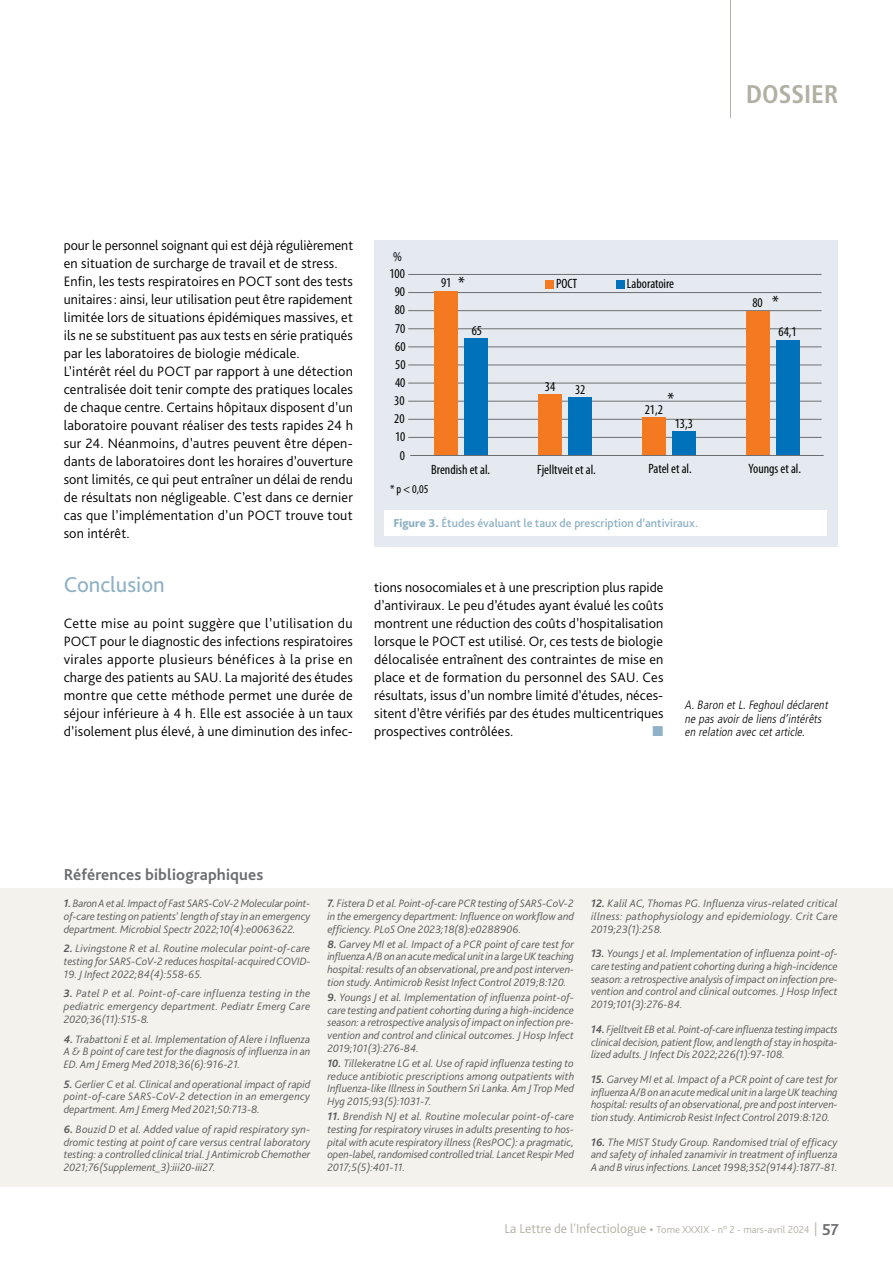
<style>
.page{position:relative;width:893px;height:1263px;background:#fff}
.page>*{position:absolute;margin:0;border:0;box-sizing:border-box;transform-origin:0 0}
.t1{font:700 condensed 25.5px "Frutiger LT Std";color:#b2b0a4}
.t2{font:22.5px "Bliss Pro";color:#8eb1c5}
.t3{font:condensed 18px "Myriad Pro";color:#000}
.t4{font:700 16.5px "Bliss Pro";letter-spacing:.01em;color:#6d6e71}
.t5{font:300 14.25px/18px "Bliss Pro";letter-spacing:.01em;color:#000;text-align:justify}
.t6{font:14.25px "Zapf Dingbats Std";color:#8eb1c5}
.t7{font:condensed 13.5px/18.1px "Myriad Pro";color:#000}
.t8{font:italic 300 condensed 12px/13.5px "Frutiger LT Std";color:#000}
.t9{font:500 12px "Bliss Pro";color:#8eb1c5}
.t10{font:condensed 12px "Myriad Pro";color:#000}
.t11{font:italic 300 11.25px/12.8px "Bliss Pro";color:#58595b;text-align:justify}
.t12{font:300 10.5px "Bliss Pro";color:#b2b0a4}
.s1{font-weight:800}
.s2{font-weight:700}
.s3{font-size:13.5px}
.s4{font-weight:700;font-size:16.5px;color:#6d6e71}
</style>
<div class="page">
<div style="left:374px;top:240px;width:464px;height:306px;background:#e4eaef"></div>
<hr style="left:408px;top:274px;width:414px;height:1px;background:#6d6e71">
<hr style="left:408px;top:292px;width:414px;height:1px;background:#6d6e71">
<hr style="left:408px;top:310px;width:414px;height:1px;background:#6d6e71">
<hr style="left:408px;top:328px;width:414px;height:1px;background:#6d6e71">
<hr style="left:408px;top:347px;width:414px;height:1px;background:#6d6e71">
<hr style="left:408px;top:365px;width:414px;height:1px;background:#6d6e71">
<hr style="left:408px;top:383px;width:414px;height:1px;background:#6d6e71">
<hr style="left:408px;top:401px;width:414px;height:1px;background:#6d6e71">
<hr style="left:408px;top:419px;width:414px;height:1px;background:#6d6e71">
<hr style="left:408px;top:437px;width:414px;height:1px;background:#6d6e71">
<div style="left:464px;top:338px;width:24px;height:117px;background:#0072bc"></div>
<div style="left:435px;top:291px;width:23px;height:164px;background:#f47920"></div>
<div style="left:568px;top:397px;width:24px;height:58px;background:#0072bc"></div>
<div style="left:539px;top:394px;width:23px;height:61px;background:#f47920"></div>
<div style="left:672px;top:431px;width:24px;height:24px;background:#0072bc"></div>
<div style="left:643px;top:417px;width:23px;height:38px;background:#f47920"></div>
<div style="left:776px;top:340px;width:23px;height:115px;background:#0072bc"></div>
<div style="left:746px;top:311px;width:24px;height:144px;background:#f47920"></div>
<div style="left:545px;top:280px;width:8px;height:8px;background:#f47920"></div>
<div style="left:616px;top:280px;width:8px;height:8px;background:#0072bc"></div>
<hr style="left:410px;top:455px;width:414px;height:1px;background:#6d6e71">
<div style="left:385px;top:510px;width:442px;height:26px;background:#fff"></div>
<hr style="left:730px;top:0;width:1px;height:118px;background:#b2b0a4">
<div style="left:0;top:888px;width:893px;height:298px;background:#f3f2ed"></div>
<h1 class="t1" style="left:746px;top:79px;width:94px">DOSSIER</h1>
<p class="t5" style="left:64px;top:236px;width:291px;text-align:left">pour le personnel soignant qui est déjà régulièrement en situation de surcharge de travail et de stress.<br>Enfin, les tests respiratoires en POCT sont des tests unitaires: ainsi, leur utilisation peut être rapidement limitée lors de situations épidémiques massives, et ils ne se substituent pas aux tests en série pratiqués par les laboratoires de biologie médicale.<br>L’intérêt réel du POCT par rapport à une détection centralisée doit tenir compte des pratiques locales de chaque centre. Certains hôpitaux disposent d’un laboratoire pouvant réaliser des tests rapides 24 h sur 24. Néanmoins, d’autres peuvent être dépen&shy;dants de laboratoires dont les horaires d’ouverture sont limités, ce qui peut entraîner un délai de rendu de résultats non négligeable. C’est dans ce dernier cas que l’implémentation d’un POCT trouve tout son intérêt.</p>
<h2 class="t2" style="left:64px;top:571px;width:103px">Conclusion</h2>
<p class="t5" style="left:64px;top:614px;width:291px">Cette mise au point suggère que l’utilisation du POCT pour le diagnostic des infections respiratoires virales apporte plusieurs bénéfices à la prise en charge des patients au SAU. La majorité des études montre que cette méthode permet une durée de séjour inférieure à 4 h. Elle est associée à un taux d’isolement plus élevé, à une diminution des infec-</p>
<p class="t7" style="left:393px;top:247px;width:10px">%</p>
<p class="t7" style="left:389px;top:265px;width:17px">100</p>
<p class="t7" style="left:395px;top:283px;width:12px">90<br>80</p>
<p class="t7" style="left:394px;top:319px;width:13px;text-align:center">70<br>60<br>50<br>40<br>30<br>20<br>10<br>0</p>
<h3 class="t3" style="left:458px;top:273px;width:8px">*</h3>
<p class="t7" style="left:441px;top:274px;width:12px">91</p>
<p class="t7" style="left:556px;top:275px;width:23px">POCT</p>
<p class="t7" style="left:627px;top:275px;width:49px">Laboratoire</p>
<p class="t7" style="left:752px;top:294px;width:12px">80</p>
<h3 class="t3" style="left:772px;top:292px;width:8px">*</h3>
<p class="t7" style="left:472px;top:322px;width:12px">65</p>
<p class="t7" style="left:778px;top:322px;width:20px">64,1</p>
<p class="t7" style="left:545px;top:378px;width:12px">34</p>
<p class="t7" style="left:575px;top:381px;width:12px">32</p>
<h3 class="t3" style="left:667px;top:389px;width:8px">*</h3>
<p class="t7" style="left:645px;top:401px;width:20px">21,2</p>
<p class="t7" style="left:675px;top:415px;width:20px">13,3</p>
<p class="t7" style="left:431px;top:460px;width:60px">Brendish et al.</p>
<p class="t7" style="left:537px;top:460px;width:60px">Fjelltveit et al.</p>
<p class="t7" style="left:648px;top:460px;width:45px">Patel et al.</p>
<p class="t7" style="left:749px;top:460px;width:54px">Youngs et al.</p>
<p class="t10" style="left:390px;top:483px;width:40px">* p &lt; 0,05</p>
<p class="t9" style="left:393px;top:515px;width:306px"><span class="s1">Figure 3.</span> Études évaluant le taux de prescription d’antiviraux.</p>
<p class="t5" style="left:374px;top:578px;width:291px">tions nosocomiales et à une prescription plus rapide d’antiviraux. Le peu d’études ayant évalué les coûts montrent une réduction des coûts d’hospitalisation lorsque le POCT est utilisé. Or, ces tests de biologie délocalisée entraînent des contraintes de mise en place et de formation du personnel des SAU. Ces résultats, issus d’un nombre limité d’études, néces&shy;sitent d’être vérifiés par des études multicentriques prospectives contrôlées.</p>
<p class="t6" style="left:652px;top:725px;width:12px">■</p>
<p class="t8" style="left:685px;top:699px;width:147px">A.Baron etL.Feghouldéclarent ne pasavoirde liensd’intérêts en relation avec cetarticle.</p>
<h3 class="t4" style="left:64px;top:864px;width:201px">Références bibliographiques</h3>
<p class="t11" style="left:64px;top:897px;width:248px"><span class="s2">1.</span> Baron A et al. Impact of Fast SARS-CoV-2 Molecular point&shy;of-care testing on patients’ length of stay in an emergency department. Microbiol Spectr 2022;10(4):e0063622.</p>
<p class="t11" style="left:64px;top:942px;width:248px"><span class="s2">2.</span> Livingstone R et al. Routine molecular point-of-care testing for SARS-CoV-2 reduces hospital-acquired COVID-</p>
<p class="t11" style="left:64px;top:967px;width:140px">19. J Infect 2022;84(4):558-65.</p>
<p class="t11" style="left:64px;top:987px;width:248px"><span class="s2">3.</span> Patel P et al. Point-of-care influenza testing in the pediatric emergency department. Pediatr Emerg Care 2020;36(11):515‑8.</p>
<p class="t11" style="left:64px;top:1032px;width:248px"><span class="s2">4.</span> Trabattoni E et al. Implementation of Alere i Influenza A &amp; B point of care test for the diagnosis of influenza in an ED. Am J Emerg Med 2018;36(6):916-21.</p>
<p class="t11" style="left:64px;top:1077px;width:248px"><span class="s2">5.</span> Gerlier C et al. Clinical and operational impact of rapid point-of-care SARS-CoV-2 detection in an emergency department. Am J Emerg Med 2021;50:713‑8.</p>
<p class="t11" style="left:64px;top:1122px;width:248px"><span class="s2">6.</span> Bouzid D et al. Added value of rapid respiratory syn&shy;dromic testing at point of care versus central laboratory testing: a controlled clinical trial. J Antimicrob Chemother 2021;76(Supplement_3):iii20-iii27.</p>
<p class="t11" style="left:327px;top:897px;width:248px"><span class="s2">7.</span> Fistera D et al. Point-of-care PCR testing of SARS-CoV-2 in the emergency department: Influence on workflow and efficiency. PLoS One 2023;18(8):e0288906.</p>
<p class="t11" style="left:327px;top:937px;width:248px"><span class="s2">8.</span> Garvey MI et al. Impact of a PCR point of care test for influenza A/B on an acute medical unit in a large UK teaching hospital: results of an observational, pre and post interven&shy;tion study. Antimicrob Resist Infect Control 2019;8:120.</p>
<p class="t11" style="left:327px;top:990px;width:248px"><span class="s2">9.</span> Youngs J et al. Implementation of influenza point-of&shy;care testing and patient cohorting during a high-incidence season: a retrospective analysis of impact on infection pre&shy;vention and control and clinical outcomes. J Hosp Infect 2019;101(3):276‑84.</p>
<p class="t11" style="left:327px;top:1056px;width:248px"><span class="s2">10.</span> Tillekeratne LG et al. Use of rapid influenza testing to reduce antibiotic prescriptions among outpatients with Influenza-like Illness in Southern Sri Lanka. Am J Trop Med Hyg 2015;93(5):1031‑7.</p>
<p class="t11" style="left:327px;top:1110px;width:248px"><span class="s2">11.</span> Brendish NJ et al. Routine molecular point-of-care testing for respiratory viruses in adults presenting to hos&shy;pital with acute respiratory illness (ResPOC): a pragmatic, open-label, randomised controlled trial. Lancet Respir Med 2017;5(5):401‑11.</p>
<p class="t11" style="left:591px;top:897px;width:248px"><span class="s2">12.</span> Kalil AC, Thomas PG. Influenza virus-related critical illness: pathophysiology and epidemiology. Crit Care 2019;23(1):258.</p>
<p class="t11" style="left:591px;top:947px;width:248px"><span class="s2">13.</span> Youngs J et al. Implementation of influenza point-of&shy;care testing and patient cohorting during a high-incidence season: a retrospective analysis of impact on infection pre&shy;vention and control and clinical outcomes. J Hosp Infect 2019;101(3):276-84.</p>
<p class="t11" style="left:591px;top:1022px;width:248px"><span class="s2">14.</span> Fjelltveit EB et al. Point-of-care influenza testing impacts clinical decision, patient flow, and length of stay in hospita&shy;lized adults. J Infect Dis 2022;226(1):97‑108.</p>
<p class="t11" style="left:591px;top:1072px;width:248px"><span class="s2">15.</span> Garvey MI et al. Impact of a PCR point of care test for influenza A/B on an acute medical unit in a large UK teaching hospital: results of an observational, pre and post interven&shy;tion study. Antimicrob Resist Infect Control 2019:8:120.</p>
<p class="t11" style="left:591px;top:1135px;width:248px"><span class="s2">16.</span> The MIST Study Group. Randomised trial of efficacy and safety of inhaled zanamivir in treatment of influenza A and B virus infections. Lancet 1998;352(9144):1877‑81.</p>
<p class="t12" style="left:504px;top:1223px;width:336px"><span class="s3">La Lettre de l'Infectiologue •</span> Tome XXXIX - n° 2 - mars-avril 2024 <span class="s3">|</span> <span class="s4">57</span></p>
</div>
